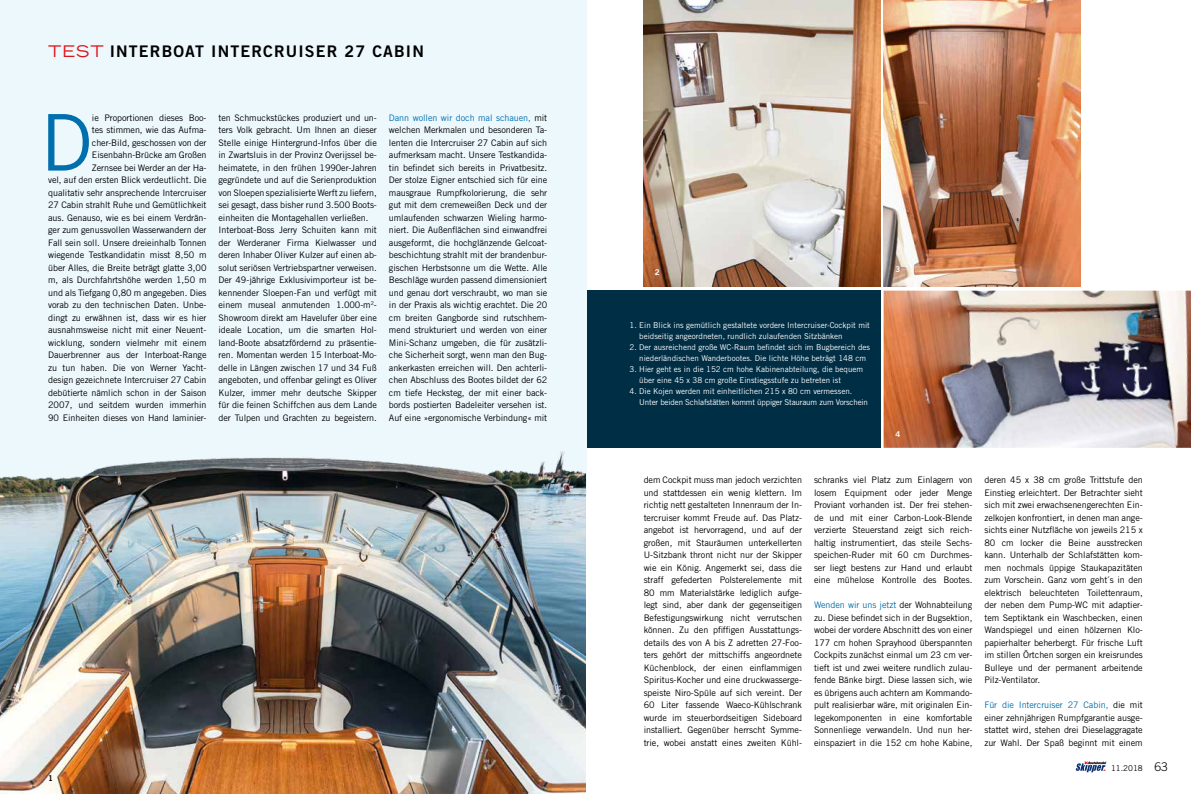
<style>
.page{position:relative;width:1191px;height:794px;background:#fff}
.page>*{position:absolute;margin:0;border:0;box-sizing:border-box;transform-origin:0 0}
.t1{font:78.3px "Trade Gothic LT Std";color:#006fad}
.t2{font:16px "Trade Gothic LT Std Bd 2";letter-spacing:.07em;color:#000}
.t3{font:9px/12.5px "Trade Gothic LT Std";letter-spacing:-.01em;color:#000;text-align:justify}
.t4{font:8px/11px "Trade Gothic LT Std";color:#fff}
.t5{font:8px/11px "Trade Gothic LT Std";letter-spacing:-.02em;color:#fff}
.t6{font:8px "Trade Gothic LT Std";color:#000}
.t7{font:8px "Trade Gothic LT Std Bd 2";color:#fff}
.t8{font:8px "Trade Gothic LT Std Bd 2";color:#000}
.s1{font-family:"Trade Gothic LT Std";font-stretch:expanded;color:#dc1418}
.s2{color:#006fad}
.s3{font-weight:300;font-size:12px}
</style>
<div class="page">
<div style="left:0;top:0;width:587px;height:496px;background:#edf8fd"></div>
<img style="left:643px;top:0;width:237px;height:286px">
<img style="left:883px;top:0;width:197px;height:286px">
<img style="left:0;top:451px;width:585px;height:343px">
<div style="left:587px;top:291px;width:293px;height:157px;background:#002e45"></div>
<img style="left:883px;top:291px;width:308px;height:157px">
<svg style="left:1075px;top:761px;width:31px;height:11px"></svg>
<h2 class="t2" style="left:48px;top:42px;width:377px"><span class="s1">TEST</span> INTERBOAT INTERCRUISER 27 CABIN</h2>
<p class="t3" style="left:48px;top:111px;width:160px;text-align:right">ie Proportionen dieses Boo-<br>tes stimmen, wie das Aufma-<br>cher-Bild, geschossen von der Eisenbahn-Brücke am Großen<br>Zernsee bei Werder an der Ha-<br>vel, auf den ersten Blick verdeutlicht. Die qualitativ sehr ansprechende Intercruiser 27 Cabin strahlt Ruhe und Gemütlichkeit aus. Genauso, wie es bei einem Verdrän&shy;ger zum genussvollen Wasserwandern der Fall sein soll. Unsere dreieinhalb Tonnen wiegende Testkandidatin misst 8,50 m über Alles, die Breite beträgt glatte 3,00 m, als Durchfahrtshöhe werden 1,50 m und als Tiefgang 0,80 m angegeben. Dies vorab zu den technischen Daten. Unbe&shy;dingt zu erwähnen ist, dass wir es hier ausnahmsweise nicht mit einer Neuent&shy;wicklung, sondern vielmehr mit einem Dauerbrenner aus der Interboat-Range zu tun haben. Die von Werner Yacht&shy;design gezeichnete Intercruiser 27 Cabin debütierte nämlich schon in der Saison 2007, und seitdem wurden immerhin 90 Einheiten dieses von Hand laminier-</p>
<p class="t3" style="left:218px;top:111px;width:160px;text-align:left">ten Schmuckstückes produziert und un&shy;ters Volk gebracht. Um Ihnen an dieser Stelle einige Hintergrund-Infos über die in Zwartsluis in der Provinz Overijssel be&shy;heimatete, in den frühen 1990er-Jahren gegründete und auf die Serienproduktion von Sloepen spezialisierte Werft zu liefern, sei gesagt, dass bisher rund 3.500 Boots&shy;einheiten die Montagehallen verließen.<br>Interboat-Boss Jerry Schuiten kann mit der Werderaner Firma Kielwasser und deren Inhaber Oliver Kulzer auf einen ab&shy;solut seriösen Vertriebspartner verweisen.<br>Der 49-jährige Exklusivimporteur ist be&shy;kennender Sloepen-Fan und verfügt mit einem museal anmutenden 1.000-m<sup>2</sup>- Showroom direkt am Havelufer über eine ideale Location, um die smarten Hol&shy;land-Boote absatzfördernd zu präsentie&shy;ren. Momentan werden 15 Interboat-Mo&shy;delle in Längen zwischen 17 und 34 Fuß angeboten, und offenbar gelingt es Oliver Kulzer, immer mehr deutsche Skipper für die feinen Schiffchen aus dem Lande der Tulpen und Grachten zu begeistern.</p>
<p class="t3" style="left:389px;top:111px;width:160px"><span class="s2">Dann wollen wir doch mal schauen,</span> mit welchen Merkmalen und besonderen Ta&shy;lenten die Intercruiser 27 Cabin auf sich aufmerksam macht. Unsere Testkandida&shy;tin befindet sich bereits in Privatbesitz.<br>Der stolze Eigner entschied sich für eine mausgraue Rumpfkolorierung, die sehr gut mit dem cremeweißen Deck und der umlaufenden schwarzen Wieling harmo&shy;niert. Die Außenflächen sind einwandfrei ausgeformt, die hochglänzende Gelcoat&shy;beschichtung strahlt mit der brandenbur&shy;gischen Herbstsonne um die Wette. Alle Beschläge wurden passend dimensioniert und genau dort verschraubt, wo man sie in der Praxis als wichtig erachtet. Die 20 cm breiten Gangborde sind rutschhem&shy;mend strukturiert und werden von einer Mini-Schanz umgeben, die für zusätzli&shy;che Sicherheit sorgt, wenn man den Bug&shy;ankerkasten erreichen will. Den achterli&shy;chen Abschluss des Bootes bildet der 62 cm tiefe Hecksteg, der mit einer back&shy;bords postierten Badeleiter versehen ist.<br>Auf eine »ergonomische Verbindung« mit</p>
<h1 class="t1" style="left:40px;top:95px;width:54px">D</h1>
<p class="t8" style="left:48px;top:772px;width:6px">1</p>
<p class="t7" style="left:655px;top:267px;width:6px">2</p>
<p class="t7" style="left:895px;top:265px;width:6px">3</p>
<p class="t4" style="left:639px;top:320px;width:232px;text-indent:-10px">1. Ein Blick ins gemütlich gestaltete vordere Intercruiser-Cockpit mit beidseitig angeordneten, rundlich zulaufenden Sitzbänken</p>
<p class="t4" style="left:639px;top:342px;width:232px;text-indent:-10px">2. Der ausreichend große WC-Raum befindet sich im Bugbereich des niederländischen Wanderbootes. Die lichte Höhe beträgt 148 cm</p>
<p class="t4" style="left:639px;top:364px;width:225px;text-indent:-10px">3. Hier geht es in die 152 cm hohe Kabinenabteilung, die bequem über eine 45 x 38 cm große Einstiegsstufe zu betreten ist</p>
<p class="t5" style="left:639px;top:386px;width:230px;text-indent:-10px">4. Die Kojen werden mit einheitlichen 215 x 80 cm vermessen.<br>Unter beiden Schlafstätten kommt üppiger Stauraum zum Vorschein</p>
<p class="t7" style="left:895px;top:429px;width:6px">4</p>
<p class="t3" style="left:643px;top:473px;width:160px">dem Cockpit muss man jedoch verzichten und stattdessen ein wenig klettern. Im richtig nett gestalteten Innenraum der In&shy;tercruiser kommt Freude auf. Das Platz&shy;angebot ist hervorragend, und auf der großen, mit Stauräumen unterkellerten U-Sitzbank thront nicht nur der Skipper wie ein König. Angemerkt sei, dass die straff gefederten Polsterelemente mit 80 mm Materialstärke lediglich aufge&shy;legt sind, aber dank der gegenseitigen Befestigungswirkung nicht verrutschen können. Zu den pfiffigen Ausstattungs&shy;details des von A bis Z adretten 27-Foo&shy;ters gehört der mittschiffs angeordnete Küchenblock, der einen einflammigen Spiritus-Kocher und eine druckwasserge&shy;speiste Niro-Spüle auf sich vereint. Der 60 Liter fassende Waeco-Kühlschrank wurde im steuerbordseitigen Sideboard installiert. Gegenüber herrscht Symme&shy;trie, wobei anstatt eines zweiten Kühl-</p>
<p class="t3" style="left:814px;top:473px;width:160px">schranks viel Platz zum Einlagern von losem Equipment oder jeder Menge Proviant vorhanden ist. Der frei stehen&shy;de und mit einer Carbon-Look-Blende verzierte Steuerstand zeigt sich reich&shy;haltig instrumentiert, das steile Sechs&shy;speichen-Ruder mit 60 cm Durchmes&shy;ser liegt bestens zur Hand und erlaubt eine mühelose Kontrolle des Bootes.</p>
<p class="t3" style="left:814px;top:598px;width:160px"><span class="s2">Wenden wir uns jetzt</span> der Wohnabteilung zu. Diese befindet sich in der Bugsektion, wobei der vordere Abschnitt des von einer 177 cm hohen Sprayhood überspannten Cockpits zunächst einmal um 23 cm ver&shy;tieft ist und zwei weitere rundlich zulau&shy;fende Bänke birgt. Diese lassen sich, wie es übrigens auch achtern am Kommando&shy;pult realisierbar wäre, mit originalen Ein&shy;legekomponenten in eine komfortable Sonnenliege verwandeln. Und nun her&shy;einspaziert in die 152 cm hohe Kabine,</p>
<p class="t3" style="left:984px;top:473px;width:160px">deren 45 x 38 cm große Trittstufe den Einstieg erleichtert. Der Betrachter sieht sich mit zwei erwachsenengerechten Ein&shy;zelkojen konfrontiert, in denen man ange&shy;sichts einer Nutzfläche von jeweils 215 x 80 cm locker die Beine ausstrecken kann. Unterhalb der Schlafstätten kom&shy;men nochmals üppige Staukapazitäten zum Vorschein. Ganz vorn geht´s in den elektrisch beleuchteten Toilettenraum, der neben dem Pump-WC mit adaptier&shy;tem Septiktank ein Waschbecken, einen Wandspiegel und einen hölzernen Klo&shy;papierhalter beherbergt. Für frische Luft im stillen Örtchen sorgen ein kreisrundes Bulleye und der permanent arbeitende Pilz-Ventilator.</p>
<p class="t3" style="left:984px;top:699px;width:160px"><span class="s2">Für die Intercruiser 27 Cabin,</span> die mit einer zehnjährigen Rumpfgarantie ausge&shy;stattet wird, stehen drei Dieselaggragate zur Wahl. Der Spaß beginnt mit einem</p>
<p class="t6" style="left:1111px;top:763px;width:58px">11.2018 <span class="s3">63</span></p>
</div>
